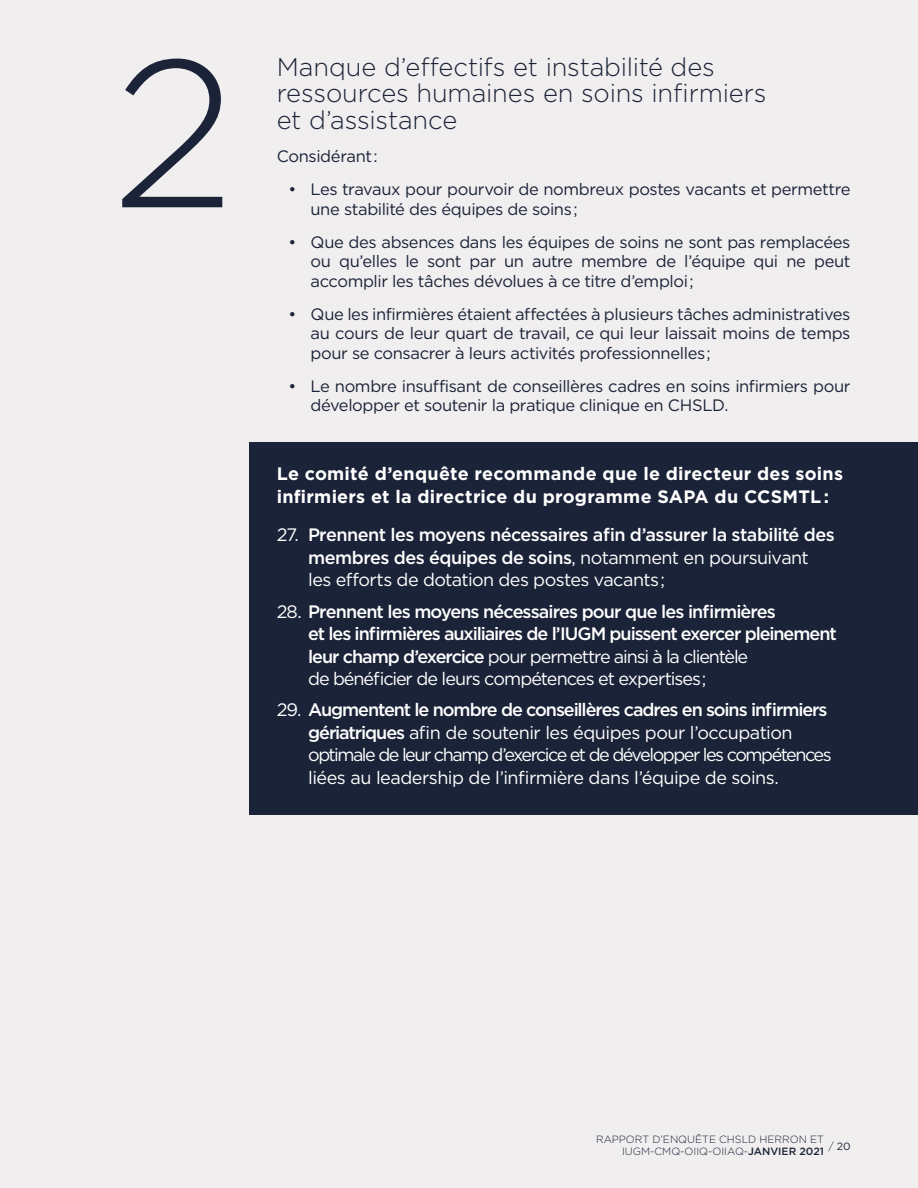
<style>
.page{position:relative;width:918px;height:1188px;background:#f0eeee}
.page>*{position:absolute;margin:0;border:0;box-sizing:border-box;transform-origin:0 0}
.Titre_1{font:300 209.4px "Gotham";color:#1b2338}
.TITRE_3{font:300 25.5px/26.8px "Gotham";letter-spacing:-.005em;color:#1b2338}
.PUCE{font:18px/22.5px "Gotham";letter-spacing:-.03em;color:#fff}
.PUCE-2{font:500 18px/22.5px "Gotham";letter-spacing:-.05em;color:#fff}
.PUCE-3{font:500 18px/22.5px "Gotham";letter-spacing:-.03em;color:#fff}
.PUCE-4{font:700 18px/22.5px "Gotham";letter-spacing:.015em;color:#fff}
.TEXTE_COURANT{font:16.5px/19.5px "Gotham";letter-spacing:-.025em;color:#1b2338}
.t1{font:300 10.5px/12px "Gotham";color:#1b2338;text-align:right}
.t2{font:10.5px "Gotham";color:#1b2338}
.s1{font-weight:400}
.s2{font-weight:500}
.s3{font-weight:300}
</style>
<div class="page">
<div style="left:250px;top:442px;width:668px;height:373px;background:#1b2338"></div>
<p class="Titre_1" style="left:112px;top:1px;width:125px">2</p>
<p class="TITRE_3" style="left:277px;top:52px;width:491px">Manque d’effectifs et instabilité des ressources humaines en soins infirmiers et d’assistance</p>
<p class="TEXTE_COURANT" style="left:277px;top:146px;width:102px">Considérant :</p>
<p class="TEXTE_COURANT" style="left:310px;top:179px;width:542px;text-indent:-22px">• Les travaux pour pourvoir de nombreux postes vacants et permettre une stabilité des équipes de soins ;</p>
<p class="TEXTE_COURANT" style="left:310px;top:232px;width:542px;text-align:justify;text-indent:-22px">• Que des absences dans les équipes de soins ne sont pas remplacées ou qu’elles le sont par un autre membre de l’équipe qui ne peut accomplir les tâches dévolues à ce titre d’emploi ;</p>
<p class="TEXTE_COURANT" style="left:310px;top:304px;width:541px;text-align:justify;text-indent:-22px">• Que les infirmières étaient affectées à plusieurs tâches administratives au cours de leur quart de travail, ce qui leur laissait moins de temps pour se consacrer à leurs activités professionnelles ;</p>
<p class="TEXTE_COURANT" style="left:310px;top:376px;width:542px;text-indent:-22px">• Le nombre insuffisant de conseillères cadres en soins infirmiers pour développer et soutenir la pratique clinique en CHSLD.</p>
<p class="PUCE-4" style="left:277px;top:463px;width:568px">Le comité d’enquête recommande que le directeur des soins infirmiers et la directrice du programme SAPA du CCSMTL :</p>
<p class="PUCE-3" style="left:308px;top:523px;width:528px;text-indent:-32px"><span class="s1">27.</span> Prennent les moyens nécessaires afin d’assurer la stabilité des membres des équipes de soins<span class="s1">, notamment en poursuivant les efforts de dotation des postes vacants ;</span></p>
<p class="PUCE-2" style="left:308px;top:600px;width:530px;text-indent:-32px"><span class="s1">28.</span> Prennent les moyens nécessaires pour que les infirmières<br>et les infirmières auxiliaires de l’IUGM puissent exercer pleinement leur champ d’exercice <span class="s1">pour permettre ainsi à la clientèle<br>de bénéficier de leurs compétences et expertises ;</span></p>
<p class="PUCE" style="left:308px;top:698px;width:525px;text-indent:-32px">29. <span class="s2">Augmentent le nombre de conseillères cadres en soins infirmiers gériatriques</span> afin de soutenir les équipes pour l’occupation optimale de leur champ d’exercice et de développer les compétences liées au leadership de l’infirmière dans l’équipe de soins.</p>
<p class="t1" style="left:596px;top:1133px;width:229px">RAPPORT D’ENQUÊTE CHSLD HERRON ET<br>IUGM-CMQ-OIIQ-OIIAQ-<span class="s2">JANVIER 2021</span></p>
<p class="t2" style="left:828px;top:1140px;width:24px"><span class="s3">/</span> 20</p>
</div>
